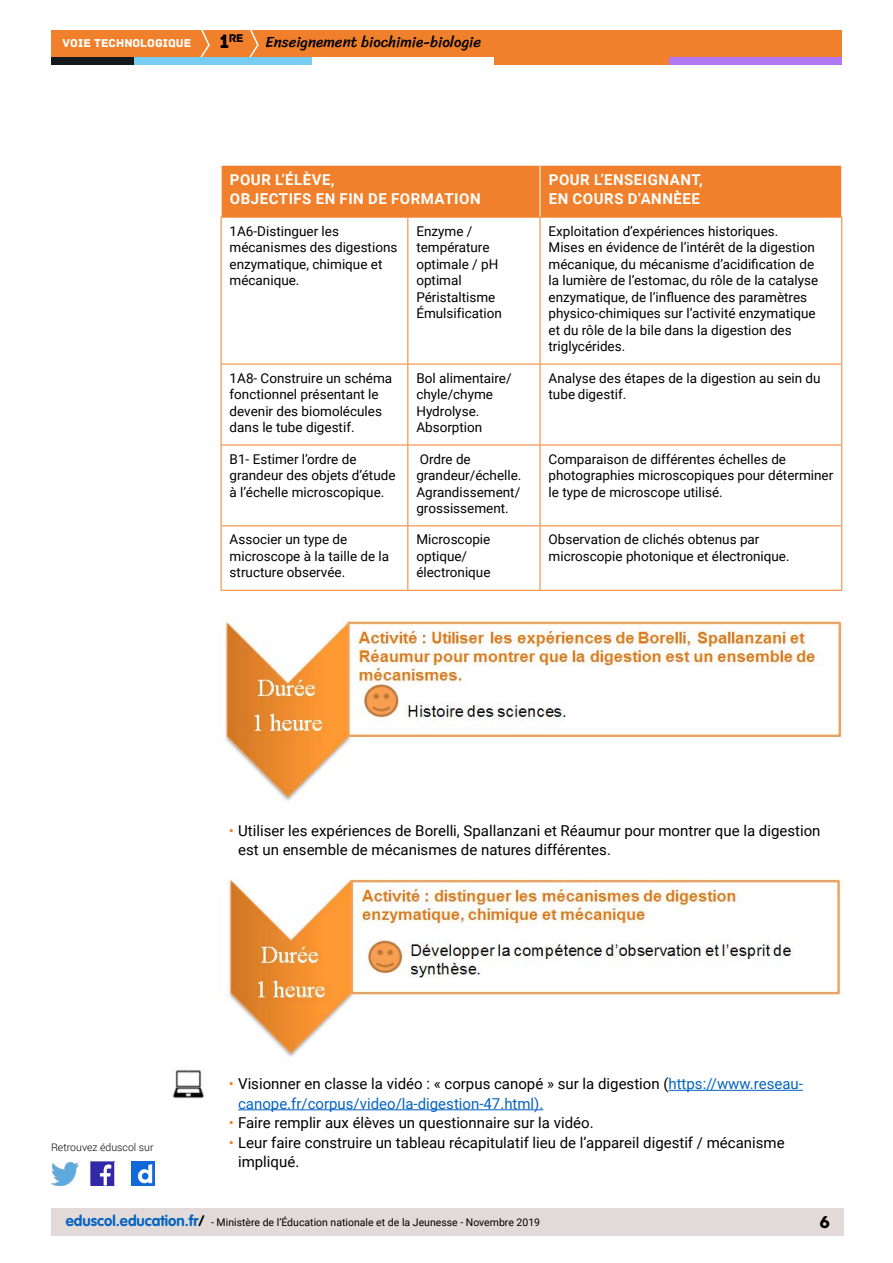
<style>
.page{position:relative;width:893px;height:1263px;background:#fff}
.page>*{position:absolute;margin:0;border:0;box-sizing:border-box;transform-origin:0 0}
.t1{font:18px "Archive";color:#000}
.t2{font:15px/19.5px "Roboto";color:#000}
.t3{font:15px/19.5px "Roboto";color:#0563c1}
.t4{font:700 15px/19.5px "Roboto";letter-spacing:.035em;color:#fff}
.t5{font:15px "Sriracha";color:#000}
.t6{font:13.5px/16.5px "Roboto";color:#000}
.t7{font:12px "Archive";color:#fff}
.t8{font:11.85px "Archive";color:#000}
.t9{font:10.5px "Roboto";color:#000}
.t10{font:300 10.5px "Roboto";color:#000}
.s1{font-size:20.4px}
.s2{color:#f0802b}
.s3{color:#000}
.s4{font-family:"VAG Rounded Std";font-weight:700;font-size:15px;color:#0563c1}
.s5{font-family:"VAG Rounded Std";font-weight:700;font-size:15px}
</style>
<div class="page">
<div style="left:51px;top:30px;width:791px;height:27px;background:#f0802b"></div>
<svg style="left:200px;top:30px;width:10px;height:27px"></svg>
<svg style="left:249px;top:30px;width:10px;height:27px"></svg>
<div style="left:133px;top:57px;width:179px;height:8px;background:#79cdf4"></div>
<div style="left:51px;top:57px;width:82px;height:8px;background:#141a1c"></div>
<div style="left:667px;top:57px;width:175px;height:8px;background:#b078f2"></div>
<div style="left:494px;top:57px;width:175px;height:8px;background:#f0802b"></div>
<div style="left:51px;top:1209px;width:792px;height:27px;background:#e1dad8"></div>
<img style="left:91px;top:1162px;width:23px;height:23px">
<img style="left:51px;top:1163px;width:28px;height:22px">
<img style="left:132px;top:1162px;width:22px;height:23px">
<hr style="left:668px;top:1090px;width:135px;height:1px;background:#0563c1">
<hr style="left:238px;top:1109px;width:305px;height:1px;background:#0563c1">
<div style="left:222px;top:166px;width:619px;height:51px;background:#f0802b"></div>
<svg style="left:222px;top:218px;width:619px;height:372px"></svg>
<hr style="left:540px;top:166px;width:1px;height:51px;background:#fff">
<hr style="left:407px;top:218px;width:1px;height:146px;background:#f0802b">
<hr style="left:540px;top:218px;width:1px;height:146px;background:#f0802b">
<hr style="left:407px;top:364px;width:1px;height:81px;background:#f0802b">
<hr style="left:540px;top:364px;width:1px;height:81px;background:#f0802b">
<hr style="left:221px;top:445px;width:187px;height:1px;background:#f0802b">
<hr style="left:408px;top:445px;width:132px;height:1px;background:#f0802b">
<hr style="left:407px;top:445px;width:1px;height:80px;background:#f0802b">
<hr style="left:540px;top:445px;width:302px;height:1px;background:#f0802b">
<hr style="left:540px;top:445px;width:1px;height:80px;background:#f0802b">
<hr style="left:221px;top:525px;width:187px;height:1px;background:#f0802b">
<hr style="left:408px;top:525px;width:132px;height:1px;background:#f0802b">
<hr style="left:407px;top:526px;width:1px;height:64px;background:#f0802b">
<hr style="left:540px;top:525px;width:302px;height:1px;background:#f0802b">
<hr style="left:540px;top:526px;width:1px;height:64px;background:#f0802b">
<hr style="left:221px;top:217px;width:187px;height:1px;background:#f0802b">
<hr style="left:221px;top:218px;width:1px;height:146px;background:#f0802b">
<hr style="left:408px;top:217px;width:132px;height:1px;background:#f0802b">
<hr style="left:540px;top:217px;width:302px;height:1px;background:#f0802b">
<hr style="left:841px;top:218px;width:1px;height:146px;background:#f0802b">
<hr style="left:221px;top:364px;width:187px;height:1px;background:#f0802b">
<hr style="left:221px;top:364px;width:1px;height:81px;background:#f0802b">
<hr style="left:408px;top:364px;width:132px;height:1px;background:#f0802b">
<hr style="left:540px;top:364px;width:302px;height:1px;background:#f0802b">
<hr style="left:841px;top:364px;width:1px;height:81px;background:#f0802b">
<hr style="left:221px;top:445px;width:1px;height:80px;background:#f0802b">
<hr style="left:841px;top:445px;width:1px;height:80px;background:#f0802b">
<hr style="left:221px;top:526px;width:1px;height:64px;background:#f0802b">
<hr style="left:841px;top:526px;width:1px;height:64px;background:#f0802b">
<hr style="left:221px;top:590px;width:187px;height:1px;background:#f0802b">
<hr style="left:408px;top:590px;width:132px;height:1px;background:#f0802b">
<hr style="left:540px;top:590px;width:302px;height:1px;background:#f0802b">
<img style="left:221px;top:616px;width:628px;height:186px">
<img style="left:228px;top:879px;width:616px;height:178px">
<img style="left:172px;top:1069px;width:32px;height:30px">
<p class="t8" style="left:220px;top:31px;width:25px"><span class="s1">1</span>re</p>
<p class="t7" style="left:63px;top:36px;width:130px">VOIE TECHNOLOGIQUE</p>
<p class="t5" style="left:265px;top:33px;width:217px">Enseignement biochimie-biologie</p>
<p class="t4" style="left:230px;top:169px;width:252px">POUR L’ÉLÈVE,<br>OBJECTIFS EN FIN DE FORMATION</p>
<p class="t4" style="left:549px;top:169px;width:155px">POUR L’ENSEIGNANT,<br>EN COURS D’ANNÈEE</p>
<p class="t6" style="left:230px;top:222px;width:169px">1A6-Distinguer les mécanismes des digestions enzymatique, chimique et mécanique.</p>
<p class="t6" style="left:416px;top:222px;width:87px">Enzyme / température optimale / pH optimal<br>Péristaltisme<br>Émulsification</p>
<p class="t6" style="left:549px;top:222px;width:271px">Exploitation d’expériences historiques.<br>Mises en évidence de l’intérêt de la digestion mécanique, du mécanisme d’acidification de la lumière de l’estomac, du rôle de la catalyse enzymatique, de l’influence des paramètres physico-chimiques sur l’activité enzymatique et du rôle de la bile dans la digestion des triglycérides.</p>
<p class="t6" style="left:230px;top:369px;width:164px">1A8- Construire un schéma fonctionnel présentant le devenir des biomolécules dans le tube digestif.</p>
<p class="t6" style="left:416px;top:369px;width:97px">Bol alimentaire/ chyle/chyme<br>Hydrolyse.<br>Absorption</p>
<p class="t6" style="left:549px;top:369px;width:274px">Analyse des étapes de la digestion au sein du tube digestif.</p>
<p class="t6" style="left:230px;top:450px;width:167px">B1- Estimer l’ordre de grandeur des objets d’étude à l’échelle microscopique.</p>
<p class="t6" style="left:416px;top:450px;width:107px">Ordre de grandeur/échelle.<br>Agrandissement/ grossissement.</p>
<p class="t6" style="left:549px;top:450px;width:286px">Comparaison de différentes échelles de photographies microscopiques pour déterminer le type de microscope utilisé.</p>
<p class="t6" style="left:230px;top:531px;width:161px">Associer un type de microscope à la taille de la structure observée.</p>
<p class="t6" style="left:416px;top:531px;width:76px">Microscopie optique/ électronique</p>
<p class="t6" style="left:549px;top:531px;width:243px">Observation de clichés obtenus par microscopie photonique et électronique.</p>
<p class="t2" style="left:238px;top:820px;width:584px;text-indent:-9px"><span class="s2">•</span> Utiliser les expériences de Borelli, Spallanzani et Réaumur pour montrer que la digestion est un ensemble de mécanismes de natures différentes.</p>
<p class="t10" style="left:51px;top:1140px;width:104px">Retrouvez éduscol sur</p>
<p class="t3" style="left:238px;top:1073px;width:566px;text-indent:-9px"><span class="s2">•</span> <span class="s3">Visionner en classe la vidéo : « corpus canopé » sur la digestion (</span>https://www.reseau&shy;canope.fr/corpus/video/la-digestion-47.html).</p>
<p class="t2" style="left:229px;top:1112px;width:366px"><span class="s2">•</span> Faire remplir aux élèves un questionnaire sur la vidéo.</p>
<p class="t2" style="left:238px;top:1132px;width:548px;text-indent:-9px"><span class="s2">•</span> Leur faire construire un tableau récapitulatif lieu de l’appareil digestif / mécanisme impliqué.</p>
<p class="t9" style="left:66px;top:1215px;width:476px"><span class="s4">eduscol.education.fr</span><span class="s5">/</span> - Ministère de l’Éducation nationale et de la Jeunesse - Novembre 2019</p>
<h1 class="t1" style="left:820px;top:1211px;width:12px">6</h1>
</div>
